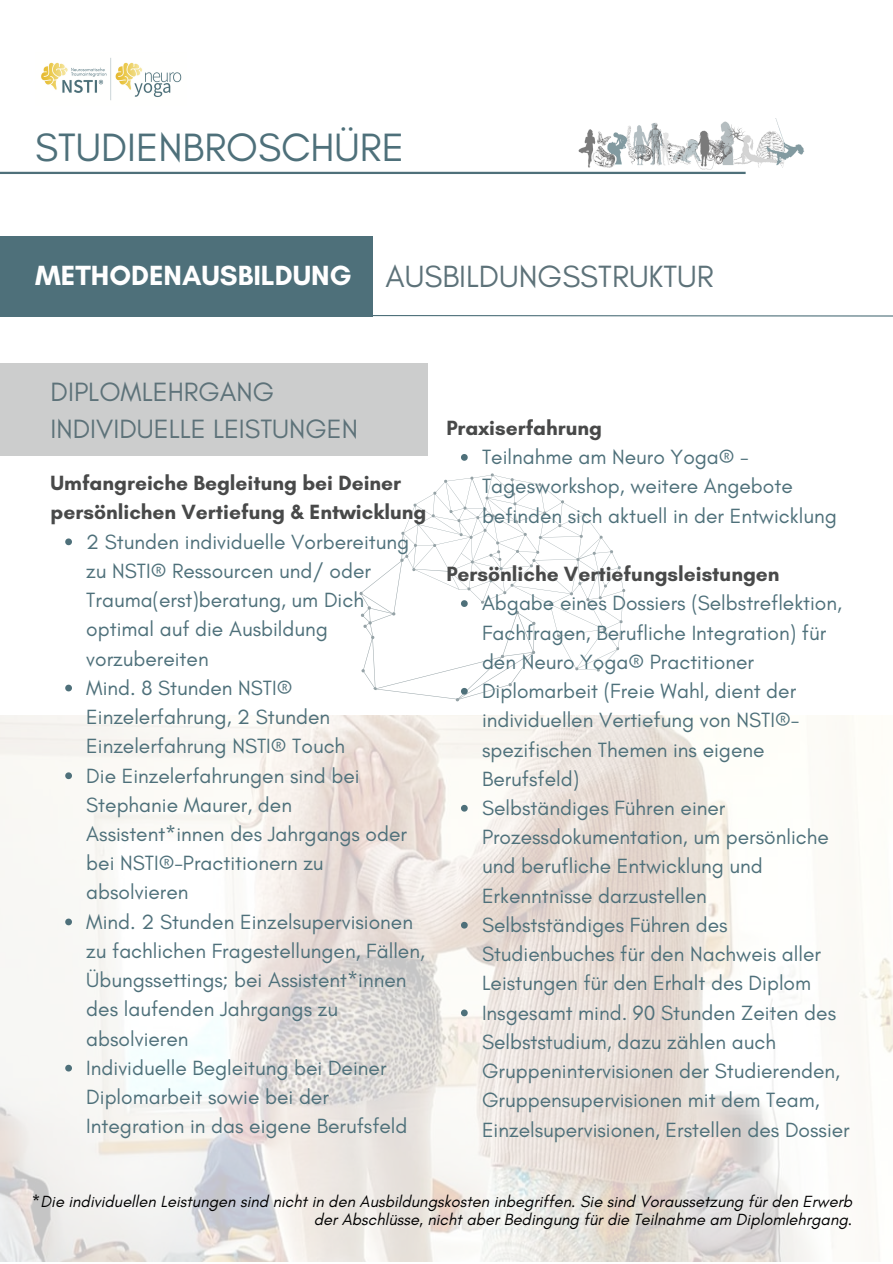
<style>
.page{position:relative;width:893px;height:1264px;background:#fff}
.page>*{position:absolute;margin:0;border:0;box-sizing:border-box;transform-origin:0 0}
.t1{font:40.2px "Glacial Indifference";color:#4e707a}
.t2{font:31.2px "Glacial Indifference";color:#5d7279}
.t3{font:700 28.2px "Glacial Indifference";color:#fff}
.t4{font:27px "Glacial Indifference";color:#5d7279}
.t5{font:21px/29.2px "Glacial Indifference";color:#4e707a}
.t6{font:700 21px/29.2px "Glacial Indifference";color:#484949}
.t7{font:italic 16.5px/18px "Glacial Indifference";color:#000;text-align:right}
</style>
<div class="page">
<img style="left:578px;top:119px;width:227px;height:50px">
<img style="left:41px;top:58px;width:141px;height:43px">
<hr style="left:0;top:172px;width:745px;height:2px;background:#4e707a">
<div style="left:0;top:236px;width:373px;height:80px;background:#4e707a"></div>
<img style="left:0;top:715px;width:892px;height:546px">
<svg style="left:275px;top:315px;width:617px;height:2px"></svg>
<div style="left:0;top:363px;width:427px;height:93px;background:#cccdcd"></div>
<svg style="left:322px;top:432px;width:349px;height:351px"></svg>
<svg style="left:65px;top:538px;width:7px;height:7px"></svg>
<svg style="left:65px;top:684px;width:7px;height:7px"></svg>
<svg style="left:65px;top:772px;width:7px;height:7px"></svg>
<svg style="left:65px;top:918px;width:7px;height:7px"></svg>
<svg style="left:65px;top:1064px;width:7px;height:7px"></svg>
<svg style="left:461px;top:454px;width:6px;height:7px"></svg>
<svg style="left:461px;top:600px;width:6px;height:7px"></svg>
<svg style="left:461px;top:688px;width:6px;height:6px"></svg>
<svg style="left:461px;top:804px;width:6px;height:7px"></svg>
<svg style="left:461px;top:921px;width:6px;height:7px"></svg>
<svg style="left:461px;top:1009px;width:6px;height:7px"></svg>
<p class="t1" style="left:35px;top:123px;width:370px">STUDIENBROSCHÜRE</p>
<p class="t3" style="left:35px;top:258px;width:318px">METHODENAUSBILDUNG</p>
<p class="t2" style="left:385px;top:257px;width:329px">AUSBILDUNGSSTRUKTUR</p>
<p class="t4" style="left:51px;top:375px;width:225px">DIPLOMLEHRGANG</p>
<p class="t4" style="left:51px;top:412px;width:309px">INDIVIDUELLE LEISTUNGEN</p>
<p class="t6" style="left:51px;top:468px;width:377px">Umfangreiche Begleitung bei Deiner persönlichen Vertiefung &amp; Entwicklung</p>
<p class="t5" style="left:86px;top:526px;width:324px">2 Stunden individuelle Vorbereitung zu NSTI® Ressourcen und/ oder<br>Trauma(erst)beratung, um Dich optimal auf die Ausbildung vorzubereiten</p>
<p class="t5" style="left:86px;top:672px;width:260px">Mind. 8 Stunden NSTI®<br>Einzelerfahrung, 2 Stunden<br>Einzelerfahrung NSTI® Touch</p>
<p class="t5" style="left:86px;top:760px;width:322px">Die Einzelerfahrungen sind bei<br>Stephanie Maurer, den<br>Assistent*innen des Jahrgangs oder bei NSTI®-Practitionern zu absolvieren</p>
<p class="t5" style="left:86px;top:906px;width:340px">Mind. 2 Stunden Einzelsupervisionen zu fachlichen Fragestellungen, Fällen,<br>Übungssettings; bei Assistent*innen des laufenden Jahrgangs zu absolvieren</p>
<p class="t5" style="left:86px;top:1052px;width:323px">Individuelle Begleitung bei Deiner<br>Diplomarbeit sowie bei der<br>Integration in das eigene Berufsfeld</p>
<p class="t6" style="left:446px;top:413px;width:157px">Praxiserfahrung</p>
<p class="t5" style="left:482px;top:442px;width:356px">Teilnahme am Neuro Yoga® -<br>Tagesworkshop, weitere Angebote befinden sich aktuell in der Entwicklung</p>
<p class="t6" style="left:446px;top:559px;width:335px">Persönliche Vertiefungsleistungen</p>
<p class="t5" style="left:482px;top:588px;width:361px">Abgabe eines Dossiers (Selbstreflektion,<br>Fachfragen, Berufliche Integration) für den Neuro Yoga® Practitioner</p>
<p class="t5" style="left:482px;top:676px;width:319px">Diplomarbeit (Freie Wahl, dient der individuellen Vertiefung von NSTI®- spezifischen Themen ins eigene<br>Berufsfeld)</p>
<p class="t5" style="left:482px;top:793px;width:348px">Selbständiges Führen einer<br>Prozessdokumentation, um persönliche und berufliche Entwicklung und<br>Erkenntnisse darzustellen</p>
<p class="t5" style="left:482px;top:910px;width:340px">Selbstständiges Führen des<br>Studienbuches für den Nachweis aller<br>Leistungen für den Erhalt des Diplom</p>
<p class="t5" style="left:482px;top:997px;width:369px">Insgesamt mind. 90 Stunden Zeiten des Selbststudium, dazu zählen auch Gruppenintervisionen der Studierenden, Gruppensupervisionen mit dem Team, Einzelsupervisionen, Erstellen des Dossier</p>
<p class="t7" style="left:32px;top:1192px;width:821px">*Die individuellen Leistungen sind nicht in den Ausbildungskosten inbegriffen. Sie sind Voraussetzung für den Erwerb der Abschlüsse, nicht aber Bedingung für die Teilnahme am Diplomlehrgang.</p>
</div>
